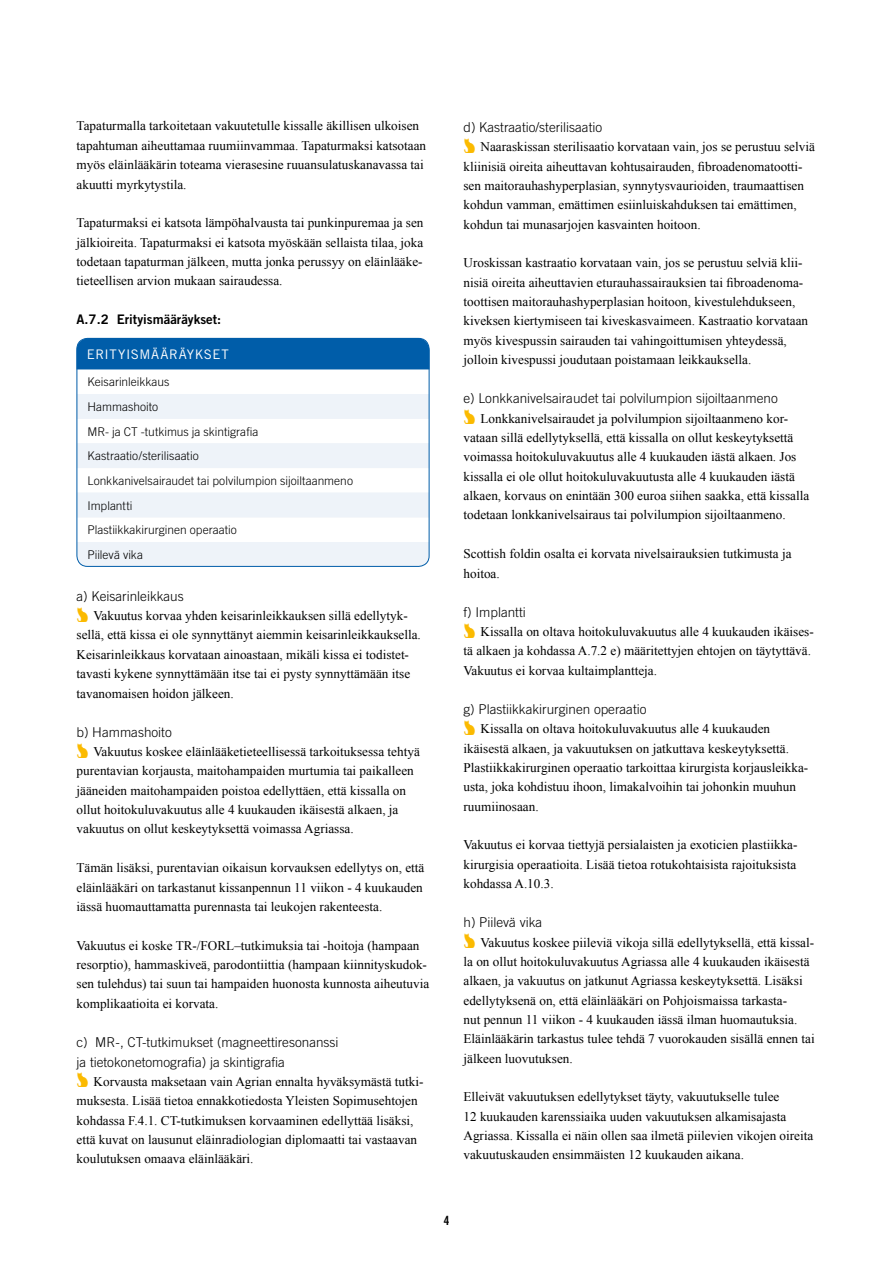
<style>
.page{position:relative;width:893px;height:1263px;background:#fff}
.page>*{position:absolute;margin:0;border:0;box-sizing:border-box;transform-origin:0 0}
.t1{font:300 13.5px/19.8px "Trade Gothic";color:#000}
.t2{font:13.2px/19.4px "Times New Roman";color:#000}
.t3{font:13.2px "Trade Gothic LT Std Bd 2";color:#000}
.t4{font:13.2px "Trade Gothic LT Std";letter-spacing:.045em;color:#fff}
.t5{font:12.75px "Trade Gothic Bold Cond Twenty";color:#000}
.t6{font:300 12px/24.6px "Trade Gothic";color:#000}
.s1{font-family:"Djuranfanger";font-size:21px;color:#fbba00}
</style>
<div class="page">
<svg style="left:79px;top:369px;width:348px;height:1px"></svg>
<svg style="left:77px;top:394px;width:352px;height:172px;fill:#eef3f9"></svg>
<div style="left:77px;top:338px;width:352px;height:31px;background:#005da9"></div>
<p class="t2" style="left:77px;top:116px;width:351px">Tapaturmalla tarkoitetaan vakuutetulle kissalle äkillisen ulkoisen tapahtuman aiheuttamaa ruumiinvammaa. Tapaturmaksi katsotaan myös eläinlääkärin toteama vierasesine ruuansulatuskanavassa tai akuutti myrkytystila.</p>
<p class="t2" style="left:77px;top:213px;width:348px;text-align:justify">Tapaturmaksi ei katsota lämpöhalvausta tai punkinpuremaa ja sen jälkioireita. Tapaturmaksi ei katsota myöskään sellaista tilaa, joka todetaan tapaturman jälkeen, mutta jonka perussyy on eläinlääke&shy;tieteellisen arvion mukaan sairaudessa.</p>
<p class="t3" style="left:77px;top:311px;width:146px">A.7.2 Erityismääräykset:</p>
<p class="t4" style="left:87px;top:347px;width:143px">ERITYISMÄÄRÄYKSET</p>
<p class="t6" style="left:88px;top:370px;width:267px">Keisarinleikkaus<br>Hammashoito<br>MR- ja CT -tutkimus ja skintigrafia<br>Kastraatio/sterilisaatio<br>Lonkkanivelsairaudet tai polvilumpion sijoiltaanmeno<br>Implantti<br>Plastiikkakirurginen operaatio<br>Piilevä vika</p>
<p class="t1" style="left:77px;top:586px;width:109px">a) Keisarinleikkaus</p>
<p class="t2" style="left:77px;top:606px;width:346px"><span class="s1">B</span> Vakuutus korvaa yhden keisarinleikkauksen sillä edellytyk&shy;sellä, että kissa ei ole synnyttänyt aiemmin keisarinleikkauksella.<br>Keisarinleikkaus korvataan ainoastaan, mikäli kissa ei todistet&shy;tavasti kykene synnyttämään itse tai ei pysty synnyttämään itse tavanomaisen hoidon jälkeen.</p>
<p class="t1" style="left:77px;top:722px;width:97px">b) Hammashoito</p>
<p class="t2" style="left:77px;top:742px;width:345px"><span class="s1">B</span> Vakuutus koskee eläinlääketieteellisessä tarkoituksessa tehtyä purentavian korjausta, maitohampaiden murtumia tai paikalleen jääneiden maitohampaiden poistoa edellyttäen, että kissalla on ollut hoitokuluvakuutus alle 4 kuukauden ikäisestä alkaen, ja vakuutus on ollut keskeytyksettä voimassa Agriassa.</p>
<p class="t2" style="left:77px;top:858px;width:349px">Tämän lisäksi, purentavian oikaisun korvauksen edellytys on, että eläinlääkäri on tarkastanut kissanpennun 11 viikon - 4 kuukauden iässä huomauttamatta purennasta tai leukojen rakenteesta.</p>
<p class="t2" style="left:77px;top:935px;width:354px">Vakuutus ei koske TR-/FORL–tutkimuksia tai -hoitoja (hampaan resorptio), hammaskiveä, parodontiittia (hampaan kiinnityskudok&shy;sen tulehdus) tai suun tai hampaiden huonosta kunnosta aiheutuvia komplikaatioita ei korvata.</p>
<p class="t1" style="left:77px;top:1032px;width:264px">c) MR-, CT-tutkimukset (magneettiresonanssi ja tietokonetomografia) ja skintigrafia</p>
<p class="t2" style="left:77px;top:1071px;width:348px"><span class="s1">B</span> Korvausta maksetaan vain Agrian ennalta hyväksymästä tutki&shy;muksesta. Lisää tietoa ennakkotiedosta Yleisten Sopimusehtojen kohdassa F.4.1. CT-tutkimuksen korvaaminen edellyttää lisäksi, että kuvat on lausunut eläinradiologian diplomaatti tai vastaavan koulutuksen omaava eläinlääkäri.</p>
<p class="t1" style="left:463px;top:117px;width:140px">d) Kastraatio/sterilisaatio</p>
<p class="t2" style="left:463px;top:137px;width:353px"><span class="s1">B</span> Naaraskissan sterilisaatio korvataan vain, jos se perustuu selviä kliinisiä oireita aiheuttavan kohtusairauden, fibroadenomatootti&shy;sen maitorauhashyperplasian, synnytysvaurioiden, traumaattisen kohdun vamman, emättimen esiinluiskahduksen tai emättimen, kohdun tai munasarjojen kasvainten hoitoon.</p>
<p class="t2" style="left:463px;top:253px;width:346px">Uroskissan kastraatio korvataan vain, jos se perustuu selviä klii&shy;nisiä oireita aiheuttavien eturauhassairauksien tai fibroadenoma&shy;toottisen maitorauhashyperplasian hoitoon, kivestulehdukseen, kiveksen kiertymiseen tai kiveskasvaimeen. Kastraatio korvataan myös kivespussin sairauden tai vahingoittumisen yhteydessä, jolloin kivespussi joudutaan poistamaan leikkauksella.</p>
<p class="t1" style="left:463px;top:388px;width:316px">e) Lonkkanivelsairaudet tai polvilumpion sijoiltaanmeno</p>
<p class="t2" style="left:463px;top:408px;width:347px"><span class="s1">B</span> Lonkkanivelsairaudet ja polvilumpion sijoiltaanmeno kor&shy;vataan sillä edellytyksellä, että kissalla on ollut keskeytyksettä voimassa hoitokuluvakuutus alle 4 kuukauden iästä alkaen. Jos kissalla ei ole ollut hoitokuluvakuutusta alle 4 kuukauden iästä alkaen, korvaus on enintään 300 euroa siihen saakka, että kissalla todetaan lonkkanivelsairaus tai polvilumpion sijoiltaanmeno.</p>
<p class="t2" style="left:463px;top:544px;width:330px">Scottish foldin osalta ei korvata nivelsairauksien tutkimusta ja hoitoa.</p>
<p class="t1" style="left:463px;top:602px;width:64px">f) Implantti</p>
<p class="t2" style="left:463px;top:622px;width:352px"><span class="s1">B</span> Kissalla on oltava hoitokuluvakuutus alle 4 kuukauden ikäises&shy;tä alkaen ja kohdassa A.7.2 e) määritettyjen ehtojen on täytyttävä.<br>Vakuutus ei korvaa kultaimplantteja.</p>
<p class="t1" style="left:463px;top:699px;width:184px">g) Plastiikkakirurginen operaatio</p>
<p class="t2" style="left:463px;top:719px;width:346px"><span class="s1">B</span> Kissalla on oltava hoitokuluvakuutus alle 4 kuukauden ikäisestä alkaen, ja vakuutuksen on jatkuttava keskeytyksettä.<br>Plastiikkakirurginen operaatio tarkoittaa kirurgista korjausleikka&shy;usta, joka kohdistuu ihoon, limakalvoihin tai johonkin muuhun ruumiinosaan.</p>
<p class="t2" style="left:463px;top:835px;width:335px;text-align:justify">Vakuutus ei korvaa tiettyjä persialaisten ja exoticien plastiikka&shy;kirurgisia operaatioita. Lisää tietoa rotukohtaisista rajoituksista kohdassa A.10.3.</p>
<p class="t1" style="left:463px;top:912px;width:80px">h) Piilevä vika</p>
<p class="t2" style="left:463px;top:932px;width:353px"><span class="s1">B</span> Vakuutus koskee piileviä vikoja sillä edellytyksellä, että kissal&shy;la on ollut hoitokuluvakuutus Agriassa alle 4 kuukauden ikäisestä alkaen, ja vakuutus on jatkunut Agriassa keskeytyksettä. Lisäksi edellytyksenä on, että eläinlääkäri on Pohjoismaissa tarkasta-<br>nut pennun 11 viikon - 4 kuukauden iässä ilman huomautuksia.<br>Eläinlääkärin tarkastus tulee tehdä 7 vuorokauden sisällä ennen tai jälkeen luovutuksen.</p>
<p class="t2" style="left:463px;top:1087px;width:351px">Elleivät vakuutuksen edellytykset täyty, vakuutukselle tulee<br>12 kuukauden karenssiaika uuden vakuutuksen alkamisajasta Agriassa. Kissalla ei näin ollen saa ilmetä piilevien vikojen oireita vakuutuskauden ensimmäisten 12 kuukauden aikana.</p>
<p class="t5" style="left:444px;top:1212px;width:7px">4</p>
</div>
